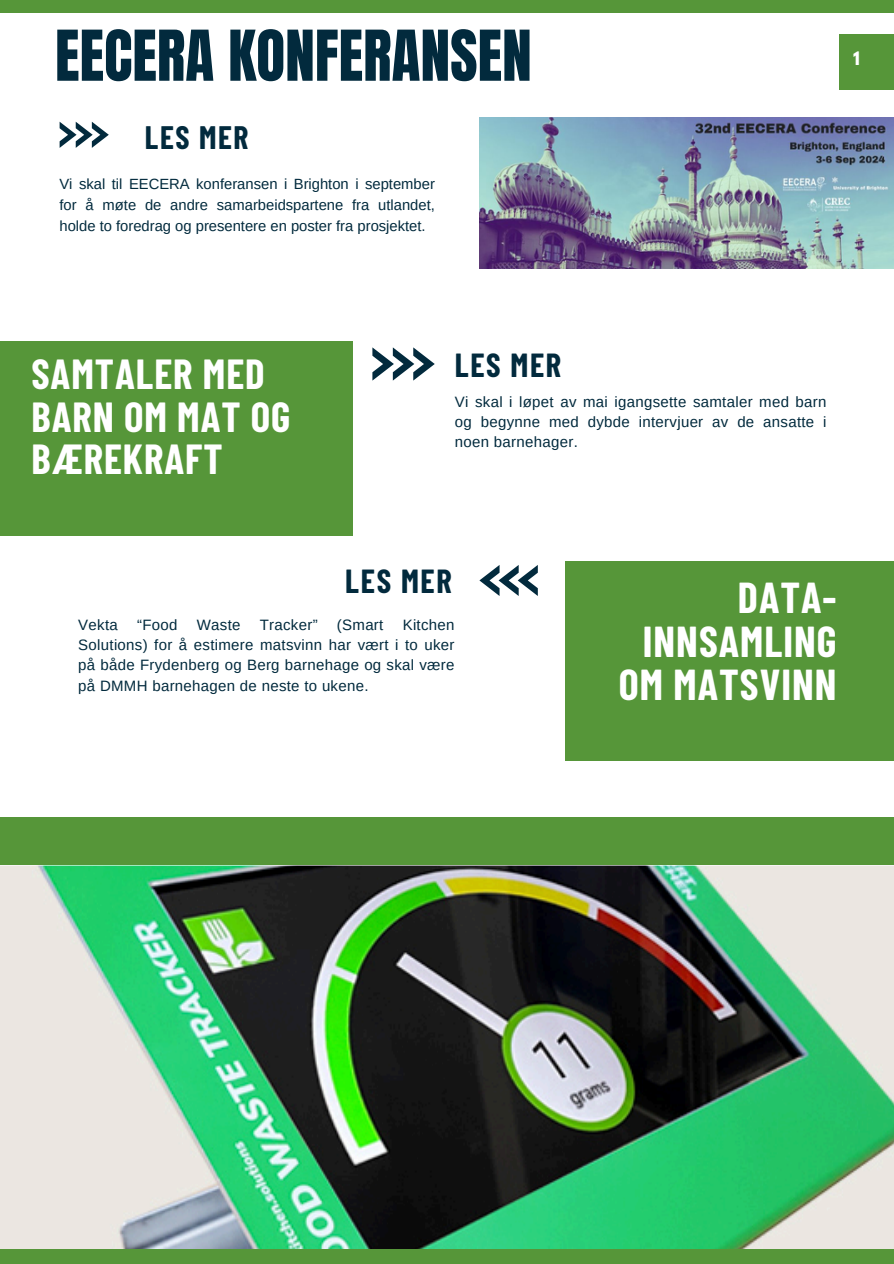
<style>
.page{position:relative;width:894px;height:1264px;background:#fff}
.page>*{position:absolute;margin:0;border:0;box-sizing:border-box;transform-origin:0 0}
.t1{font:59.55px "Anton";color:#022a3d}
.t2{font:700 42.3px/43.8px "Barlow Condensed";letter-spacing:.025em;color:#fff;text-align:right}
.t3{font:700 41.1px/42.8px "Barlow Condensed";letter-spacing:.025em;color:#fff}
.t4{font:700 32.55px "Barlow Condensed";letter-spacing:.05em;color:#022a3d}
.t5{font:700 31.65px "Barlow Condensed";letter-spacing:.05em;color:#022a3d}
.t6{font:700 16.5px "League Spartan";color:#fff}
.t7{font:15px/20.2px "Arimo";letter-spacing:.02em;color:#022a3d;text-align:justify}
.t8{font:14.7px/21px "Arimo";color:#022a3d;text-align:justify}
</style>
<div class="page">
<img style="left:0;top:865px;width:893px;height:384px">
<svg style="left:60px;top:122px;width:49px;height:26px"></svg>
<div style="left:0;top:0;width:893px;height:12px;background:#569639"></div>
<div style="left:0;top:1249px;width:893px;height:14px;background:#569639"></div>
<div style="left:839px;top:34px;width:54px;height:55px;background:#569639"></div>
<div style="left:0;top:341px;width:352px;height:194px;background:#569639"></div>
<div style="left:565px;top:561px;width:328px;height:199px;background:#569639"></div>
<svg style="left:372px;top:347px;width:62px;height:33px"></svg>
<svg style="left:479px;top:565px;width:58px;height:31px"></svg>
<div style="left:0;top:816px;width:893px;height:48px;background:#569639"></div>
<img style="left:479px;top:118px;width:414px;height:150px">
<h2 class="t1" style="left:55px;top:13px;width:478px">EECERA KONFERANSEN</h2>
<p class="t5" style="left:145px;top:117px;width:105px">LES MER</p>
<p class="t8" style="left:59px;top:173px;width:377px">Vi skal til EECERA konferansen i Brighton i september for å møte de andre samarbeidspartene fra utlandet, holde to foredrag og presentere en poster fra prosjektet.</p>
<p class="t6" style="left:852px;top:51px;width:8px">1</p>
<p class="t3" style="left:31px;top:351px;width:260px">SAMTALER MED<br>BARN OM MAT OG<br>BÆREKRAFT</p>
<p class="t4" style="left:454px;top:344px;width:108px">LES MER</p>
<h2 class="t7" style="left:454px;top:391px;width:373px">Vi skal i løpet av mai igangsette samtaler med barn og begynne med dybde intervjuer av de ansatte i noen barnehager.</h2>
<h3 class="t4" style="left:345px;top:561px;width:108px">LES MER</h3>
<h3 class="t7" style="left:78px;top:614px;width:41px">Vekta</h3>
<h3 class="t7" style="left:137px;top:614px;width:42px">“Food</h3>
<h3 class="t7" style="left:197px;top:614px;width:45px">Waste</h3>
<h3 class="t7" style="left:260px;top:614px;width:59px">Tracker”</h3>
<h3 class="t7" style="left:337px;top:614px;width:48px">(Smart</h3>
<h3 class="t7" style="left:78px;top:614px;width:377px;text-indent:324px">Kitchen Solutions) for å estimere matsvinn har vært i to uker på både Frydenberg og Berg barnehage og skal være på DMMH barnehagen de neste to ukene.</h3>
<p class="t2" style="left:618px;top:574px;width:219px">DATA-<br>INNSAMLING<br>OM MATSVINN</p>
</div>
